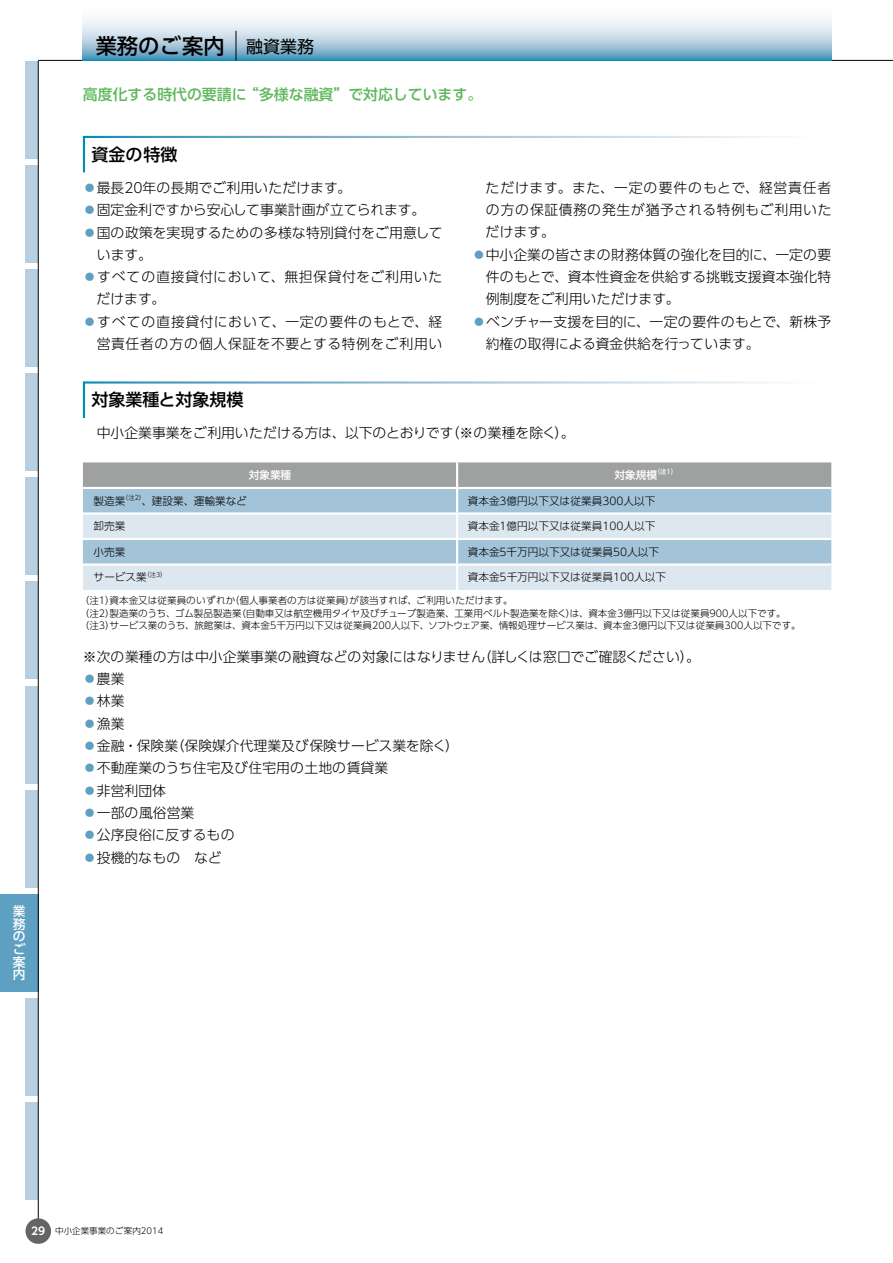
<style>
.page{position:relative;width:893px;height:1263px;background:#fff}
.page>*{position:absolute;margin:0;border:0;box-sizing:border-box;transform-origin:0 0}
.t1{font:500 21.3px "UD Shin Go Pro";letter-spacing:.005em;color:#000}
.t2{font:500 16.95px "UD Shin Go Pro";color:#000}
.t3{font:500 14.85px "UD Shin Go Pro";color:#5db75b}
.t4{font:300 13.8px/22.4px "UD Shin Go Pro";color:#000}
.t5{font:300 13.8px "UD Shin Go Pro";letter-spacing:.045em;color:#000}
.t6{font:300 13.8px "UD Shin Go Pro";letter-spacing:.02em;color:#000}
.t7{font:300 13.8px "UD Shin Go Pro";letter-spacing:.04em;color:#000}
.t8{font:300 13.8px "UD Shin Go Pro";letter-spacing:.06em;color:#000}
.t9{font:300 13.8px "UD Shin Go Pro";letter-spacing:.035em;color:#000}
.t10{font:500 12.75px/12.6px "UD Shin Go Pro";color:#fff;text-align:justify}
.t11{font:300 10.65px "UD Shin Go Pro";color:#000}
.t12{font:500 10.65px "UD Shin Go Pro";color:#fff}
.t13{font:300 9.6px/12.8px "UD Shin Go Pro";color:#000}
.t14{font:300 8.55px "UD Shin Go Pro";color:#000}
.t15{font:300 6.45px "UD Shin Go Pro";color:#000}
.t16{font:500 6.45px "UD Shin Go Pro";color:#fff}
.s1{font-weight:400;font-size:16.95px}
.s2{color:#5ea0c2}
.s3{font-family:"UD Shin Go Pro De";font-weight:700;font-size:10.65px;color:#fff}
</style>
<div class="page">
<hr style="left:38px;top:60px;width:855px;height:1px;background:#000">
<hr style="left:83px;top:136px;width:2px;height:36px;background:#008db4">
<hr style="left:83px;top:382px;width:2px;height:36px;background:#008db4">
<div style="left:83px;top:462px;width:748px;height:25px;background:#9fa0a0"></div>
<div style="left:83px;top:489px;width:748px;height:23px;background:#a3c3d8"></div>
<svg style="left:83px;top:514px;width:748px;height:76px;background:#cadbe8"></svg>
<hr style="left:456px;top:462px;width:2px;height:25px;background:#fff">
<hr style="left:456px;top:489px;width:2px;height:23px;background:#fff">
<hr style="left:456px;top:514px;width:2px;height:24px;background:#fff">
<hr style="left:83px;top:538px;width:374px;height:2px;background:#fff">
<hr style="left:456px;top:540px;width:2px;height:23px;background:#fff">
<hr style="left:457px;top:538px;width:374px;height:2px;background:#fff">
<hr style="left:83px;top:563px;width:374px;height:3px;background:#fff">
<hr style="left:456px;top:566px;width:2px;height:24px;background:#fff">
<hr style="left:457px;top:563px;width:374px;height:3px;background:#fff">
<div style="left:26px;top:61px;width:12px;height:97px;background:#b7cfe0"></div>
<div style="left:26px;top:165px;width:12px;height:98px;background:#b7cfe0"></div>
<div style="left:26px;top:477px;width:12px;height:98px;background:#b7cfe0"></div>
<div style="left:26px;top:686px;width:12px;height:97px;background:#b7cfe0"></div>
<div style="left:26px;top:790px;width:12px;height:98px;background:#b7cfe0"></div>
<div style="left:26px;top:581px;width:12px;height:98px;background:#b7cfe0"></div>
<div style="left:26px;top:998px;width:12px;height:98px;background:#b7cfe0"></div>
<div style="left:26px;top:1102px;width:12px;height:98px;background:#b7cfe0"></div>
<div style="left:26px;top:269px;width:12px;height:98px;background:#b7cfe0"></div>
<div style="left:26px;top:373px;width:12px;height:98px;background:#b7cfe0"></div>
<div style="left:0;top:894px;width:38px;height:98px;background:#5ea0c2"></div>
<hr style="left:38px;top:61px;width:1px;height:1170px;background:#000">
<div style="left:26px;top:1218px;width:25px;height:26px;background:#666464;border-radius:50%"></div>
<svg style="left:83px;top:18px;width:748px;height:43px;background:#b1cfe0"></svg>
<hr style="left:236px;top:31px;width:1px;height:30px;background:#000">
<h1 class="t1" style="left:96px;top:28px;width:220px">業務のご案内　<span class="s1">融資業務</span></h1>
<p class="t3" style="left:83px;top:82px;width:401px">高度化する時代の要請に “多様な融資”で対応しています。</p>
<p class="t2" style="left:91px;top:140px;width:88px">資金の特徴</p>
<p class="t4" style="left:83px;top:176px;width:270px"><span class="s2">◦</span>最長20年の長期でご利用いただけます。</p>
<p class="t4" style="left:83px;top:198px;width:344px"><span class="s2">◦</span>固定金利ですから安心して事業計画が立てられます。</p>
<p class="t4" style="left:83px;top:221px;width:361px"><span class="s2">◦</span>国の政策を実現するための多様な特別貸付をご用意して</p>
<p class="t4" style="left:97px;top:243px;width:57px">います。</p>
<p class="t7" style="left:83px;top:266px;width:361px"><span class="s2">◦</span>すべての直接貸付において、無担保貸付をご利用いた</p>
<p class="t4" style="left:96px;top:288px;width:70px">だけます。</p>
<p class="t5" style="left:83px;top:310px;width:361px"><span class="s2">◦</span>すべての直接貸付において、一定の要件のもとで、経</p>
<p class="t5" style="left:97px;top:333px;width:347px">営責任者の方の個人保証を不要とする特例をご利用い</p>
<p class="t2" style="left:91px;top:386px;width:153px">対象業種と対象規模</p>
<p class="t8" style="left:486px;top:176px;width:347px">ただけます。また、一定の要件のもとで、経営責任者</p>
<p class="t9" style="left:486px;top:199px;width:347px">の方の保証債務の発生が猶予される特例もご利用いた</p>
<p class="t4" style="left:486px;top:221px;width:71px">だけます。</p>
<p class="t4" style="left:472px;top:243px;width:361px"><span class="s2">◦</span>中小企業の皆さまの財務体質の強化を目的に、一定の要</p>
<p class="t4" style="left:486px;top:265px;width:347px">件のもとで、資本性資金を供給する挑戦支援資本強化特</p>
<p class="t4" style="left:486px;top:288px;width:195px">例制度をご利用いただけます。</p>
<p class="t6" style="left:472px;top:310px;width:361px"><span class="s2">◦</span>ベンチャー支援を目的に、一定の要件のもとで、新株予</p>
<p class="t4" style="left:486px;top:332px;width:275px">約権の取得による資金供給を行っています。</p>
<p class="t4" style="left:83px;top:421px;width:493px">　中小企業事業をご利用いただける方は、以下のとおりです（※の業種を除く）。</p>
<p class="t12" style="left:249px;top:467px;width:44px">対象業種</p>
<p class="t12" style="left:615px;top:467px;width:44px">対象規模</p>
<p class="t16" style="left:654px;top:467px;width:25px">（注1）</p>
<p class="t11" style="left:94px;top:492px;width:33px">製造業</p>
<p class="t15" style="left:122px;top:492px;width:25px">（注2）</p>
<p class="t11" style="left:142px;top:492px;width:106px">、建設業、運輸業など</p>
<p class="t11" style="left:468px;top:492px;width:189px">資本金3億円以下又は従業員300人以下</p>
<p class="t11" style="left:94px;top:518px;width:33px">卸売業</p>
<p class="t11" style="left:468px;top:518px;width:189px">資本金1億円以下又は従業員100人以下</p>
<p class="t11" style="left:94px;top:543px;width:33px">小売業</p>
<p class="t11" style="left:468px;top:543px;width:193px">資本金5千万円以下又は従業員50人以下</p>
<p class="t11" style="left:93px;top:569px;width:55px">サービス業</p>
<p class="t15" style="left:143px;top:569px;width:25px">（注3）</p>
<p class="t11" style="left:468px;top:569px;width:200px">資本金5千万円以下又は従業員100人以下</p>
<p class="t13" style="left:80px;top:593px;width:722px">（注1）資本金又は従業員のいずれか（個人事業者の方は従業員）が該当すれば、ご利用いただけます。<br>（注2）製造業のうち、ゴム製品製造業（自動車又は航空機用タイヤ及びチューブ製造業、工業用ベルト製造業を除く）は、資本金3億円以下又は従業員900人以下です。<br>（注3）サービス業のうち、旅館業は、資本金5千万円以下又は従業員200人以下、ソフトウェア業、情報処理サービス業は、資本金3億円以下又は従業員300人以下です。</p>
<p class="t10" style="left:13px;top:905px;width:14px">業務のご案内</p>
<p class="t4" style="left:83px;top:645px;width:619px">※次の業種の方は中小企業事業の融資などの対象にはなりません（詳しくは窓口でご確認ください）。<span class="s2">◦</span>農業<br><span class="s2">◦</span>林業<br><span class="s2">◦</span>漁業<br><span class="s2">◦</span>金融・保険業（保険媒介代理業及び保険サービス業を除く）<br><span class="s2">◦</span>不動産業のうち住宅及び住宅用の土地の賃貸業<br><span class="s2">◦</span>非営利団体<br><span class="s2">◦</span>一部の風俗営業<br><span class="s2">◦</span>公序良俗に反するもの<br><span class="s2">◦</span>投機的なもの　など</p>
<p class="t14" style="left:31px;top:1224px;width:134px"><span class="s3">29</span> 中小企業事業のご案内2014</p>
</div>
